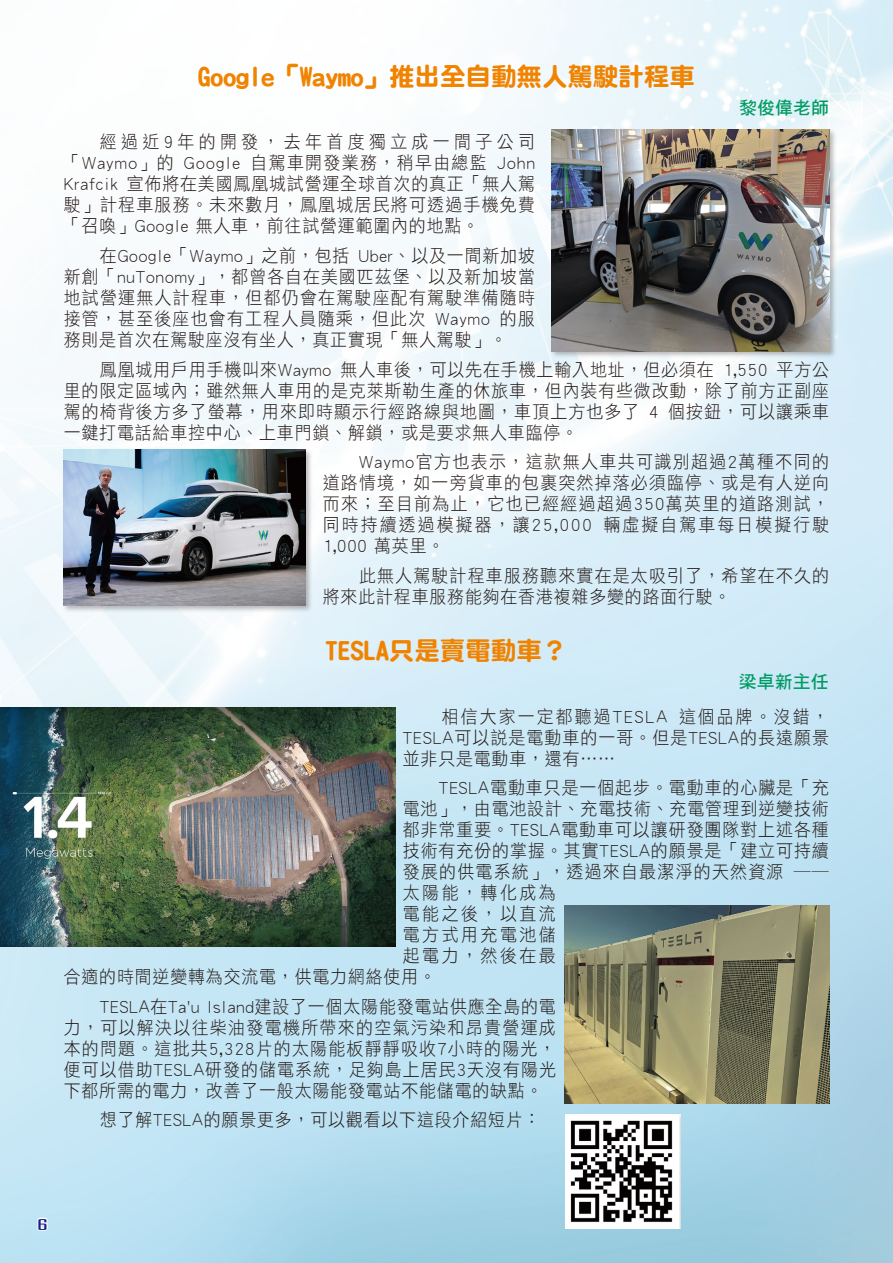
<style>
.page{position:relative;width:893px;height:1263px;background:#fff}
.page>*{position:absolute;margin:0;border:0;box-sizing:border-box;transform-origin:0 0}
.中文標題_3{font:25.5px "DFN Yuan XB HK BF";color:#f08300}
.中文text{font:18px/21px "DF Hei Std W3";letter-spacing:.06em;color:#231916;text-align:justify;scale:.94 1}
.中文標題_4{font:18px "DF Hei Std W7";color:#009b63}
.中文text-2{font:18px "DF Hei Std W3";letter-spacing:.15em;color:#231916;scale:.94 1}
.t1{font:700 15px "M Ngai HK";color:#1e2188}
</style>
<div class="page">
<img style="left:0;top:0;width:893px;height:1263px">
<div style="left:62px;top:448px;width:251px;height:164px;background:#231916;opacity:.3"></div>
<img style="left:64px;top:450px;width:242px;height:155px">
<div style="left:550px;top:128px;width:286px;height:231px;background:#231916;opacity:.3"></div>
<img style="left:552px;top:130px;width:277px;height:221px">
<img style="left:0;top:707px;width:396px;height:239px">
<img style="left:565px;top:905px;width:264px;height:198px">
<img style="left:566px;top:1114px;width:114px;height:115px">
<svg style="left:36px;top:1216px;width:13px;height:16px"></svg>
<p class="中文標題_3" style="left:198px;top:64px;width:499px">Google「Waymo」推出全自動無人駕駛計程車</p>
<p class="中文標題_4" style="left:739px;top:98px;width:91px">黎俊偉老師</p>
<p class="中文text" style="left:64px;top:131px;width:503px;text-indent:36px">經過近9年的開發，去年首度獨立成一間子公司「Waymo」的 Google 自駕車開發業務，稍早由總監 John Krafcik 宣佈將在美國鳳凰城試營運全球首次的真正「無人駕駛」計程車服務。未來數月，鳳凰城居民將可透過手機免費「召喚」Google 無人車，前往試營運範圍內的地點。</p>
<p class="中文text" style="left:64px;top:245px;width:503px;text-indent:36px">在Google「Waymo」之前，包括 Uber、以及一間新加坡新創「nuTonomy」，都曾各自在美國匹茲堡、以及新加坡當地試營運無人計程車，但都仍會在駕駛座配有駕駛準備隨時接管，甚至後座也會有工程人員隨乘，但此次 Waymo 的服務則是首次在駕駛座沒有坐人，真正實現「無人駕駛」。</p>
<p class="中文text" style="left:64px;top:358px;width:816px;text-indent:36px">鳳凰城用戶用手機叫來Waymo 無人車後，可以先在手機上輸入地址，但必須在 1,550 平方公里的限定區域內；雖然無人車用的是克萊斯勒生產的休旅車，但內裝有些微改動，除了前方正副座駕的椅背後方多了螢幕，用來即時顯示行經路線與地圖，車頂上方也多了 4 個按鈕，可以讓乘車一鍵打電話給車控中心、上車門鎖、解鎖，或是要求無人車臨停。</p>
<p class="中文text" style="left:323px;top:451px;width:540px;text-indent:36px">Waymo官方也表示，這款無人車共可識別超過2萬種不同的道路情境，如一旁貨車的包裹突然掉落必須臨停、或是有人逆向而來；至目前為止，它也已經經過超過350萬英里的道路測試，同時持續透過模擬器，讓25,000 輛虛擬自駕車每日模擬行駛1,000 萬英里。</p>
<p class="中文text" style="left:323px;top:564px;width:540px;text-indent:36px">此無人駕駛計程車服務聽來實在是太吸引了，希望在不久的將來此計程車服務能夠在香港複雜多變的路面行駛。</p>
<p class="中文標題_3" style="left:325px;top:638px;width:244px">TESLA只是賣電動車？</p>
<p class="中文標題_4" style="left:739px;top:672px;width:91px">梁卓新主任</p>
<p class="中文text" style="left:403px;top:705px;width:455px;text-indent:39px">相信大家一定都聽過TESLA 這個品牌。沒錯，TESLA可以說是電動車的一哥。但是TESLA的長遠願景並非只是電動車，還有……</p>
<p class="中文text" style="left:439px;top:777px;width:416px">TESLA電動車只是一個起步。電動車的心臟是「充</p>
<p class="中文text" style="left:403px;top:798px;width:455px">電池」，由電池設計、充電技術、充電管理到逆變技術</p>
<p class="中文text" style="left:403px;top:819px;width:455px">都非常重要。TESLA電動車可以讓研發團隊對上述各種</p>
<p class="中文text" style="left:403px;top:840px;width:455px">技術有充份的掌握。其實TESLA的願景是「建立可持續</p>
<p class="中文text" style="left:403px;top:861px;width:455px">發展的供電系統」，透過來自最潔淨的天然資源 ──</p>
<p class="中文text" style="left:403px;top:882px;width:164px">太陽能，轉化成為</p>
<p class="中文text" style="left:403px;top:903px;width:164px">電能之後，以直流</p>
<p class="中文text-2" style="left:403px;top:925px;width:164px">電方式用充電池儲</p>
<p class="中文text" style="left:403px;top:945px;width:164px">起電力，然後在最</p>
<p class="中文text" style="left:64px;top:966px;width:397px">合適的時間逆變轉為交流電，供電力網絡使用。</p>
<p class="中文text" style="left:64px;top:995px;width:525px;text-indent:36px">TESLA在Ta'u Island建設了一個太陽能發電站供應全島的電力，可以解決以往柴油發電機所帶來的空氣污染和昂貴營運成本的問題。這批共5,328片的太陽能板靜靜吸收7小時的陽光，便可以借助TESLA研發的儲電系統，足夠島上居民3天沒有陽光下都所需的電力，改善了一般太陽能發電站不能儲電的缺點。</p>
<p class="中文text" style="left:100px;top:1109px;width:470px">想了解TESLA的願景更多，可以觀看以下這段介紹短片：</p>
<p class="t1" style="left:38px;top:1214px;width:11px">6</p>
</div>
